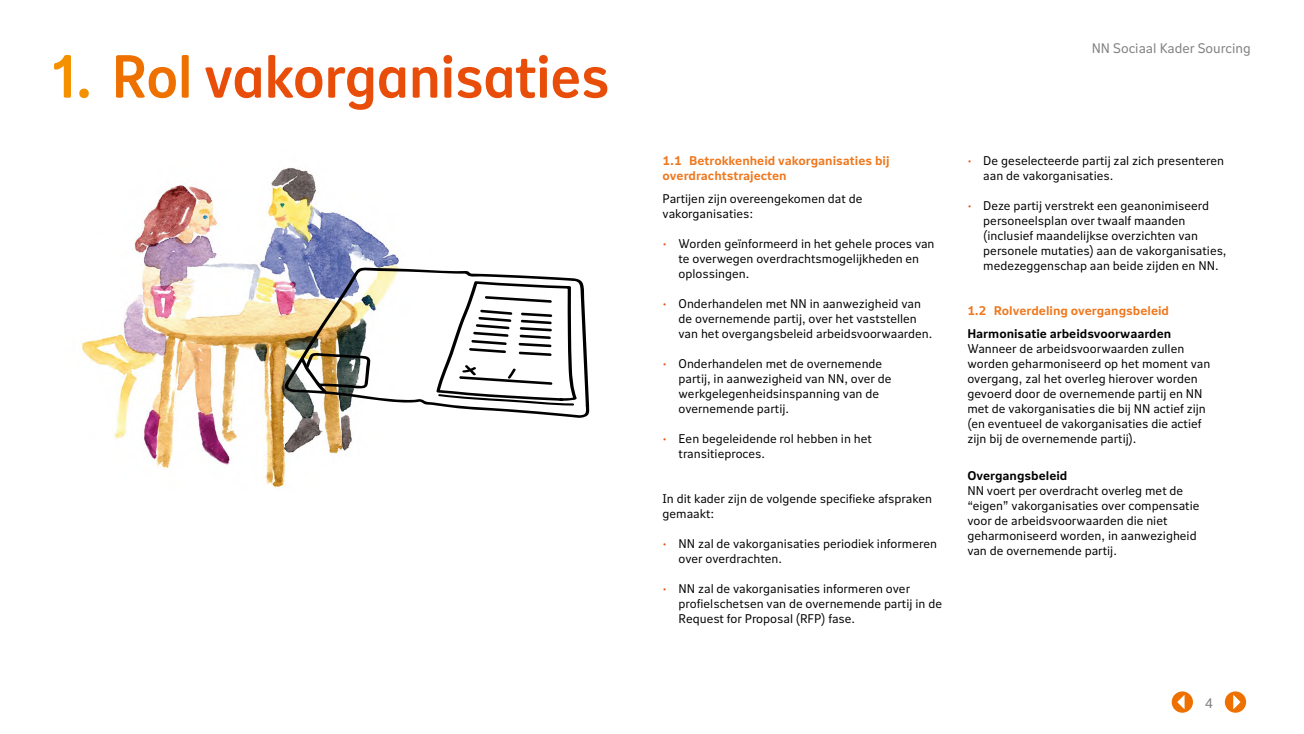
<style>
.page{position:relative;width:1304px;height:734px;background:#fff}
.page>*{position:absolute;margin:0;border:0;box-sizing:border-box;transform-origin:0 0}
.t1{font:60px "NN Nitti Grotesk Heading";color:#e94d0a}
.t2{font:13.75px "NN Nitti Grotesk Text";color:#7f7f7f}
.t3{font:12.5px/15px "NN Nitti Grotesk Text";color:#000}
.t4{font:700 12.5px/15px "NN Nitti Grotesk Text";color:#ef771d}
.t5{font:700 12.5px "NN Nitti Grotesk Text";color:#000}
.s1{color:#f39100}
.s2{color:#ee7100}
.s3{color:#e94d0a}
</style>
<div class="page">
<img style="left:82px;top:168px;width:317px;height:320px">
<img style="left:284px;top:267px;width:306px;height:151px">
<svg style="left:300px;top:352px;width:72px;height:41px"></svg>
<svg style="left:436px;top:281px;width:141px;height:124px"></svg>
<svg style="left:1225px;top:691px;width:21px;height:21px"></svg>
<svg style="left:1172px;top:691px;width:21px;height:21px"></svg>
<h1 class="t1" style="left:53px;top:33px;width:558px"><span class="s1">1.</span> <span class="s2">Rol</span> vakorganisaties</h1>
<p class="t2" style="left:1092px;top:39px;width:161px">NN Sociaal Kader Sourcing</p>
<p class="t4" style="left:663px;top:152px;width:228px">1.1 Betrokkenheid vakorganisaties bij overdrachtstrajecten</p>
<p class="t3" style="left:663px;top:190px;width:201px">Partijen zijn overeengekomen dat de vakorganisaties:</p>
<p class="t3" style="left:679px;top:235px;width:257px;text-indent:-16px"><span class="s3">•</span> Worden geïnformeerd in het gehele proces van te overwegen overdrachtsmogelijkheden en oplossingen.</p>
<p class="t3" style="left:679px;top:295px;width:255px;text-indent:-16px"><span class="s3">•</span> Onderhandelen met NN in aanwezigheid van de overnemende partij, over het vaststellen van het overgangsbeleid arbeidsvoorwaarden.</p>
<p class="t3" style="left:679px;top:355px;width:214px;text-indent:-16px"><span class="s3">•</span> Onderhandelen met de overnemende partij, in aanwezigheid van NN, over de werkgelegenheidsinspanning van de overnemende partij.</p>
<p class="t3" style="left:679px;top:430px;width:195px;text-indent:-16px"><span class="s3">•</span> Een begeleidende rol hebben in het transitieproces.</p>
<p class="t3" style="left:663px;top:490px;width:271px">In dit kader zijn de volgende specifieke afspraken gemaakt:</p>
<p class="t3" style="left:679px;top:535px;width:260px;text-indent:-16px"><span class="s3">•</span> NN zal de vakorganisaties periodiek informeren over overdrachten.</p>
<p class="t3" style="left:679px;top:580px;width:265px;text-indent:-16px"><span class="s3">•</span> NN zal de vakorganisaties informeren over profielschetsen van de overnemende partij in de<br>Request for Proposal (RFP) fase.</p>
<p class="t3" style="left:983px;top:153px;width:242px;text-indent:-16px"><span class="s3">•</span> De geselecteerde partij zal zich presenteren aan de vakorganisaties.</p>
<p class="t3" style="left:983px;top:198px;width:245px;text-indent:-16px"><span class="s3">•</span> Deze partij verstrekt een geanonimiseerd personeelsplan over twaalf maanden (inclusief maandelijkse overzichten van personele mutaties) aan de vakorganisaties, medezeggenschap aan beide zijden en NN.</p>
<p class="t4" style="left:967px;top:302px;width:203px">1.2 Rolverdeling overgangsbeleid</p>
<p class="t5" style="left:967px;top:324px;width:205px">Harmonisatie arbeidsvoorwaarden</p>
<p class="t3" style="left:967px;top:340px;width:245px">Wanneer de arbeidsvoorwaarden zullen worden geharmoniseerd op het moment van overgang, zal het overleg hierover worden gevoerd door de overnemende partij en NN met de vakorganisaties die bij NN actief zijn (en eventueel de vakorganisaties die actief zijn bij de overnemende partij).</p>
<p class="t5" style="left:967px;top:466px;width:102px">Overgangsbeleid</p>
<p class="t3" style="left:967px;top:483px;width:234px">NN voert per overdracht overleg met de “eigen” vakorganisaties over compensatie voor de arbeidsvoorwaarden die niet geharmoniseerd worden, in aanwezigheid van de overnemende partij.</p>
<p class="t2" style="left:1205px;top:693px;width:10px">4</p>
</div>
